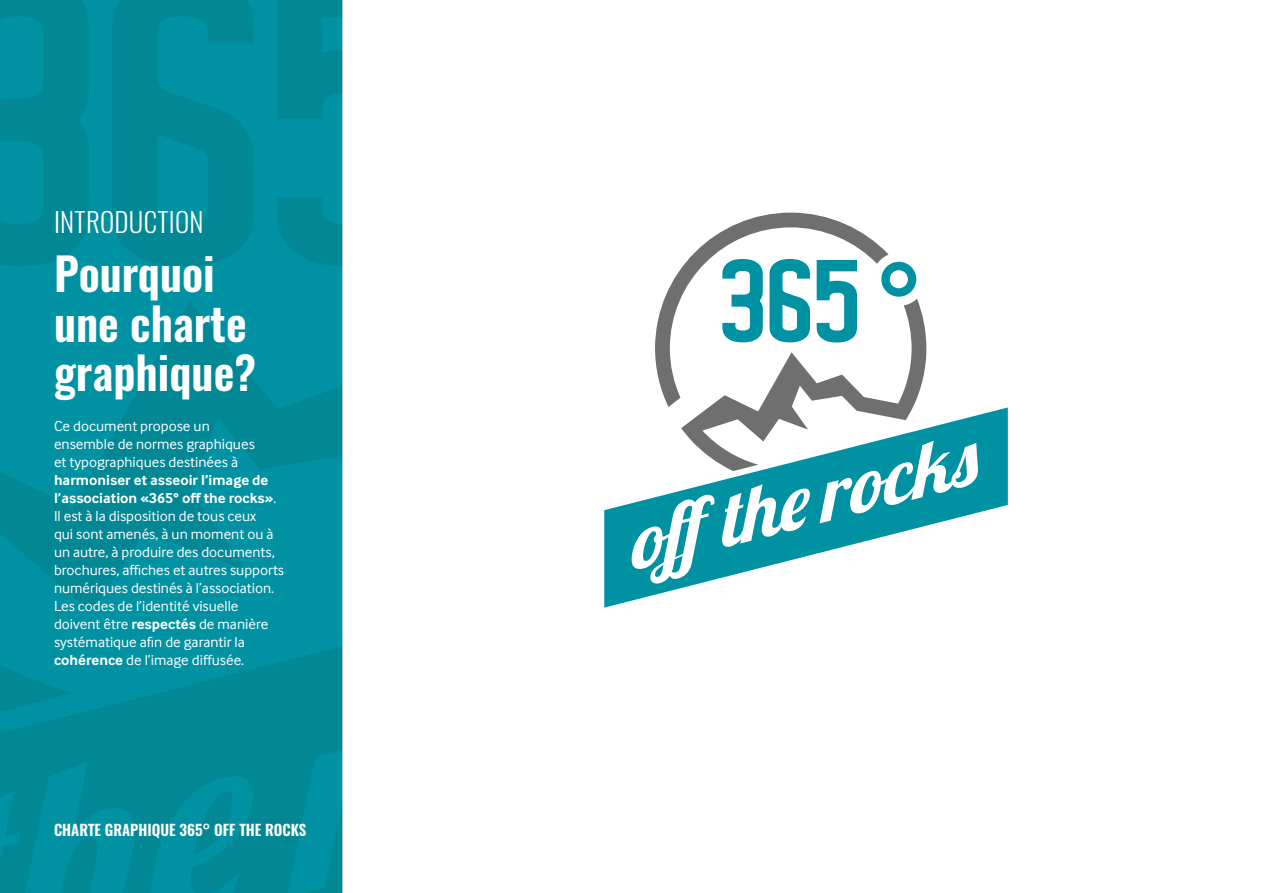
<style>
.page{position:relative;width:1263px;height:893px;background:#fff}
.page>*{position:absolute;margin:0;border:0;box-sizing:border-box;transform-origin:0 0}
.t1{font:600 45px/49.5px "Oswald";color:#fff}
.t2{font:300 27px "Oswald";letter-spacing:.01em;color:#fff}
.t3{font:15px/18px "Inter Face";color:#fff}
.t4{font:600 15px "Oswald";color:#fff}
.s1{font-weight:700}
</style>
<div class="page">
<img style="left:0;top:0;width:927px;height:893px">
<svg style="left:604px;top:407px;width:404px;height:201px"></svg>
<svg style="left:655px;top:213px;width:234px;height:194px"></svg>
<svg style="left:672px;top:259px;width:254px;height:314px"></svg>
<h2 class="t2" style="left:54px;top:199px;width:151px">INTRODUCTION</h2>
<h1 class="t1" style="left:54px;top:252px;width:204px">Pourquoi une charte graphique?</h1>
<p class="t3" style="left:54px;top:417px;width:202px">Ce document propose un ensemble de normes graphiques et typographiques destinées à</p>
<p class="t3" style="left:54px;top:471px;width:232px"><span class="s1">harmoniser et asseoir l’image de l’association «365° off the rocks»</span>.<br>Il est à la disposition de tous ceux<br>qui sont amenés, à un moment ou à un autre, à produire des documents, brochures, affiches et autres supports numériques destinés à l’association.<br>Les codes de l’identité visuelle doivent être <span class="s1">respectés</span> de manière systématique afin de garantir la <span class="s1">cohérence</span> de l’image diffusée.</p>
<p class="t4" style="left:54px;top:822px;width:254px">CHARTE GRAPHIQUE 365° OFF THE ROCKS</p>
</div>
